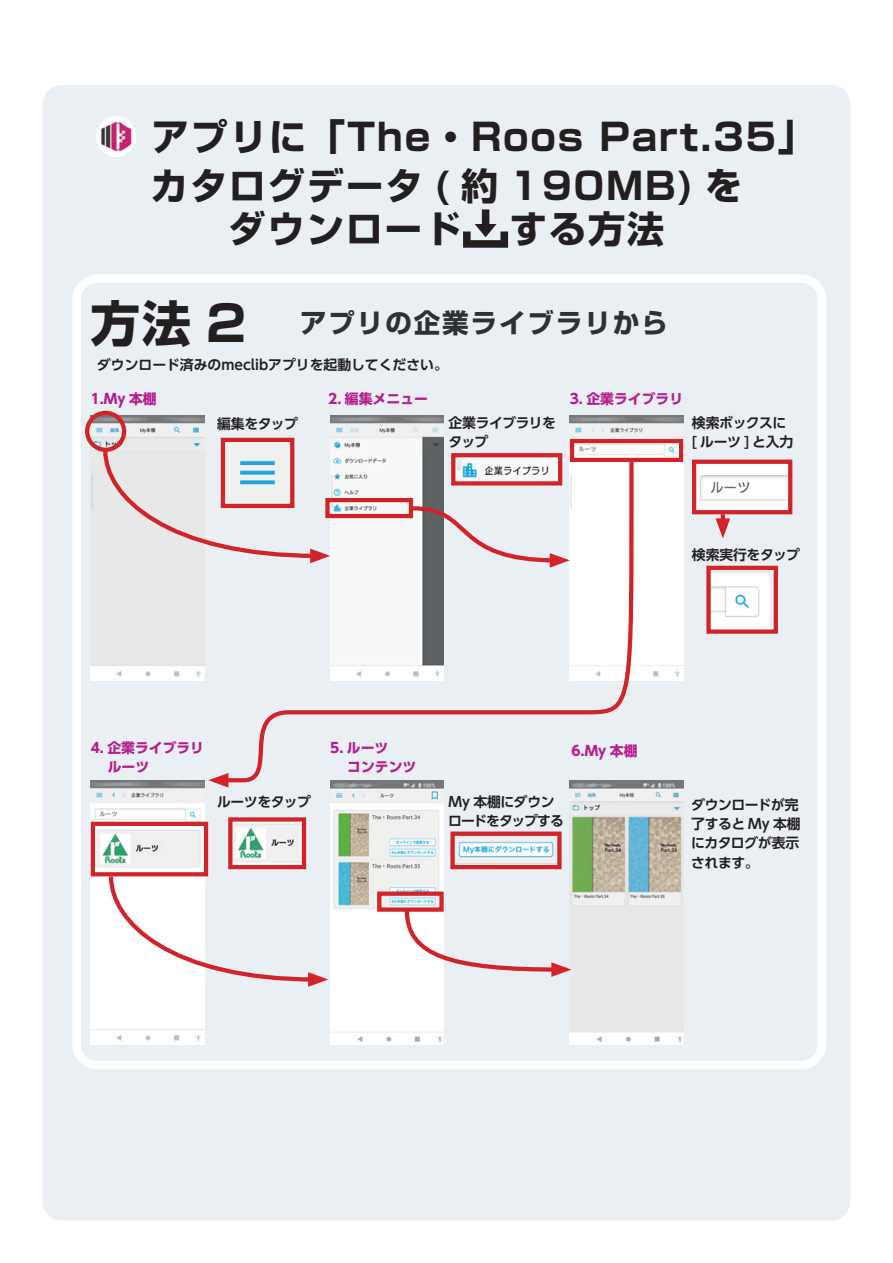
<style>
.page{position:relative;width:893px;height:1263px;background:#fff}
.page>*{position:absolute;margin:0;border:0;box-sizing:border-box;transform-origin:0 0}
.t1{font:700 37.2px/48.9px "Shin Go Pr 6 N";letter-spacing:.05em;color:#231f20}
.t2{font:700 26.55px "Shin Go Pr 6 N";letter-spacing:.07em;color:#2c3232}
.t3{font:700 13.8px/19.2px "UD Shin Go Pro De";letter-spacing:-.025em;color:#231f20}
.t4{font:700 13.8px/19.2px "UD Shin Go Pro";color:#b41e8d}
.t5{font:700 13.8px "UD Shin Go Pro De";color:#231f20}
.t6{font:700 13.8px/19.2px "UD Shin Go Pro De";letter-spacing:-.06em;color:#231f20}
.s1{font-size:49.05px;color:#231f20}
</style>
<div class="page">
<div style="left:49px;top:91px;width:795px;height:1123px;background:#e9eff3;border-radius:13px"></div>
<div style="left:43px;top:85px;width:807px;height:1135px;border:13px solid #e9eff3;border-radius:13px"></div>
<div style="left:72px;top:274px;width:754px;height:795px;border:9px solid #fff;border-radius:21px"></div>
<img style="left:91px;top:416px;width:113px;height:264px">
<img style="left:330px;top:416px;width:114px;height:42px">
<img style="left:570px;top:416px;width:113px;height:264px">
<img style="left:91px;top:780px;width:113px;height:265px">
<img style="left:330px;top:784px;width:114px;height:261px">
<img style="left:570px;top:780px;width:113px;height:265px">
<div style="left:85px;top:411px;width:41px;height:41px;border:4px solid #d1232a;border-radius:50%"></div>
<div style="left:221px;top:438px;width:73px;height:70px;border:4px solid #d1232a"></div>
<div style="left:570px;top:439px;width:113px;height:23px;border:4px solid #d1232a"></div>
<div style="left:451px;top:453px;width:111px;height:32px;border:4px solid #d1232a"></div>
<img style="left:697px;top:465px;width:90px;height:44px">
<div style="left:692px;top:460px;width:100px;height:54px;border:4px solid #d1232a"></div>
<img style="left:711px;top:571px;width:58px;height:58px">
<div style="left:706px;top:566px;width:72px;height:68px;border:4px solid #d1232a"></div>
<svg style="left:721px;top:514px;width:4px;height:4px"></svg>
<svg style="left:716px;top:518px;width:14px;height:20px"></svg>
<svg style="left:228px;top:458px;width:408px;height:326px"></svg>
<svg style="left:208px;top:773px;width:20px;height:14px"></svg>
<div style="left:91px;top:822px;width:117px;height:54px;border:4px solid #d1232a"></div>
<img style="left:233px;top:822px;width:68px;height:42px">
<div style="left:228px;top:817px;width:78px;height:52px;border:4px solid #d1232a"></div>
<div style="left:377px;top:891px;width:67px;height:21px;border:4px solid #d1232a"></div>
<img style="left:455px;top:836px;width:102px;height:28px">
<div style="left:450px;top:831px;width:112px;height:38px;border:4px solid #d1232a"></div>
<svg style="left:101px;top:446px;width:229px;height:117px"></svg>
<svg style="left:107px;top:872px;width:221px;height:115px"></svg>
<svg style="left:403px;top:906px;width:168px;height:71px"></svg>
<img style="left:96px;top:117px;width:40px;height:39px">
<svg style="left:463px;top:209px;width:45px;height:39px"></svg>
<h1 class="t1" style="left:151px;top:112px;width:666px">アプリに「The・Roos Part.35」カタログデータ ( 約 190MB) を</h1>
<h1 class="t1" style="left:229px;top:203px;width:234px">ダウンロード</h1>
<h1 class="t1" style="left:510px;top:203px;width:156px">する方法</h1>
<h2 class="t2" style="left:91px;top:302px;width:579px"><span class="s1">方法 2</span> アプリの企業ライブラリから</h2>
<p class="t5" style="left:97px;top:354px;width:352px">ダウンロード済みのmeclibアプリを起動してください。</p>
<p class="t4" style="left:91px;top:389px;width:68px">1.My 本棚</p>
<p class="t4" style="left:328px;top:389px;width:101px">2. 編集メニュー</p>
<p class="t4" style="left:570px;top:389px;width:115px">3. 企業ライブラリ</p>
<p class="t3" style="left:217px;top:414px;width:82px">編集をタップ</p>
<p class="t3" style="left:448px;top:412px;width:109px">企業ライブラリをタップ</p>
<p class="t3" style="left:692px;top:412px;width:103px">検索ボックスに[ ルーツ ] と入力</p>
<p class="t3" style="left:692px;top:545px;width:110px">検索実行をタップ</p>
<p class="t4" style="left:108px;top:738px;width:98px;text-indent:-17px">4. 企業ライブラリルーツ</p>
<p class="t4" style="left:347px;top:738px;width:71px;text-indent:-17px">5. ルーツ<br>コンテンツ</p>
<p class="t4" style="left:571px;top:740px;width:68px">6.My 本棚</p>
<p class="t3" style="left:217px;top:792px;width:95px">ルーツをタップ</p>
<p class="t6" style="left:448px;top:792px;width:117px">My 本棚にダウンロードをタップする</p>
<p class="t3" style="left:691px;top:795px;width:111px">ダウンロードが完了すると My 本棚にカタログが表示されます。</p>
</div>
